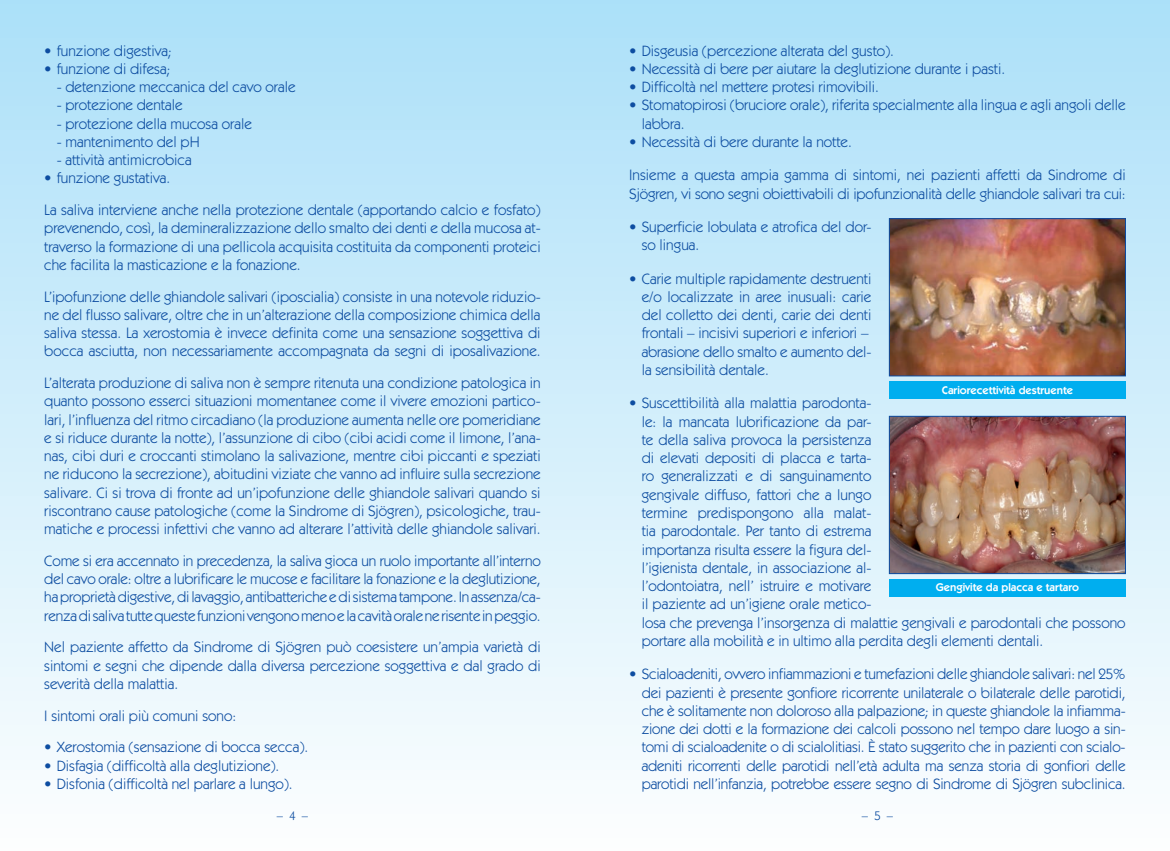
<style>
.page{position:relative;width:1170px;height:851px;background:#fff}
.page>*{position:absolute;margin:0;border:0;box-sizing:border-box;transform-origin:0 0}
.List_Paragraph{font:15px/18.2px "Itc Kabel";color:#0d4da1;text-align:justify}
.Paragrafo_elenco1{font:15px "Itc Kabel";color:#0d4da1}
.t1{font:12.5px "Itc Kabel";color:#0d4da1}
.t2{font:600 11.25px "Itc Kabel";color:#fff}
</style>
<div class="page">
<div style="left:0;top:0;width:1169px;height:850px;background:linear-gradient(to bottom,#abe0f9,#fcfefe)"></div>
<img style="left:891px;top:418px;width:232px;height:153px">
<div style="left:889px;top:416px;width:236px;height:157px;border:1px solid #0d4da1"></div>
<div style="left:889px;top:579px;width:236px;height:17px;background:#00aeef"></div>
<img style="left:891px;top:220px;width:232px;height:154px">
<div style="left:889px;top:218px;width:236px;height:158px;border:1px solid #0d4da1"></div>
<div style="left:889px;top:381px;width:236px;height:18px;background:#00aeef"></div>
<p class="Paragrafo_elenco1" style="left:44px;top:42px;width:129px">• funzione digestiva;</p>
<p class="Paragrafo_elenco1" style="left:44px;top:60px;width:128px">• funzione di difesa;</p>
<p class="Paragrafo_elenco1" style="left:57px;top:78px;width:240px">- detenzione meccanica del cavo orale</p>
<p class="Paragrafo_elenco1" style="left:57px;top:96px;width:127px">- protezione dentale</p>
<p class="Paragrafo_elenco1" style="left:57px;top:115px;width:196px">- protezione della mucosa orale</p>
<p class="Paragrafo_elenco1" style="left:57px;top:133px;width:144px">- mantenimento del pH</p>
<p class="Paragrafo_elenco1" style="left:57px;top:151px;width:136px">- attività antimicrobica</p>
<p class="Paragrafo_elenco1" style="left:44px;top:169px;width:127px">• funzione gustativa.</p>
<p class="List_Paragraph" style="left:44px;top:201px;width:498px">La saliva interviene anche nella protezione dentale (apportando calcio e fosfato) prevenendo, così, la demineralizzazione dello smalto dei denti e della mucosa at&shy;traverso la formazione di una pellicola acquisita costituita da componenti proteici che facilita la masticazione e la fonazione.</p>
<p class="List_Paragraph" style="left:44px;top:287px;width:498px">L’ipofunzione delle ghiandole salivari (iposcialia) consiste in una notevole riduzio&shy;ne del flusso salivare, oltre che in un’alterazione della composizione chimica della saliva stessa. La xerostomia è invece definita come una sensazione soggettiva di bocca asciutta, non necessariamente accompagnata da segni di iposalivazione.</p>
<p class="List_Paragraph" style="left:44px;top:374px;width:498px">L’alterata produzione di saliva non è sempre ritenuta una condizione patologica in quanto possono esserci situazioni momentanee come il vivere emozioni partico&shy;lari, l’influenza del ritmo circadiano (la produzione aumenta nelle ore pomeridiane e si riduce durante la notte), l’assunzione di cibo (cibi acidi come il limone, l’ana&shy;nas, cibi duri e croccanti stimolano la salivazione, mentre cibi piccanti e speziati ne riducono la secrezione), abitudini viziate che vanno ad influire sulla secrezione salivare. Ci si trova di fronte ad un’ipofunzione delle ghiandole salivari quando si riscontrano cause patologiche (come la Sindrome di Sjögren), psicologiche, trau&shy;matiche e processi infettivi che vanno ad alterare l’attività delle ghiandole salivari.</p>
<p class="List_Paragraph" style="left:44px;top:551px;width:498px">Come si era accennato in precedenza, la saliva gioca un ruolo importante all’interno del cavo orale: oltre a lubrificare le mucose e facilitare la fonazione e la deglutizione, ha proprietà digestive, di lavaggio, antibatteriche e di sistema tampone. In assenza/ca&shy;renza di saliva tutte queste funzioni vengono meno e la cavità orale ne risente in peggio.</p>
<p class="List_Paragraph" style="left:44px;top:638px;width:498px">Nel paziente affetto da Sindrome di Sjögren può coesistere un’ampia varietà di sintomi e segni che dipende dalla diversa percezione soggettiva e dal grado di severità della malattia.</p>
<p class="List_Paragraph" style="left:44px;top:706px;width:193px">I sintomi orali più comuni sono:</p>
<p class="List_Paragraph" style="left:44px;top:738px;width:265px">• Xerostomia (sensazione di bocca secca).</p>
<p class="List_Paragraph" style="left:44px;top:756px;width:236px">• Disfagia (difficoltà alla deglutizione).</p>
<p class="List_Paragraph" style="left:44px;top:774px;width:250px">• Disfonia (difficoltà nel parlare a lungo).</p>
<p class="List_Paragraph" style="left:629px;top:41px;width:266px">• Disgeusia (percezione alterata del gusto).</p>
<p class="List_Paragraph" style="left:629px;top:60px;width:377px">• Necessità di bere per aiutare la deglutizione durante i pasti.</p>
<p class="List_Paragraph" style="left:629px;top:78px;width:251px">• Difficoltà nel mettere protesi rimovibili.</p>
<p class="List_Paragraph" style="left:641px;top:96px;width:485px;text-indent:-12px">• Stomatopirosi (bruciore orale), riferita specialmente alla lingua e agli angoli delle labbra.</p>
<p class="List_Paragraph" style="left:629px;top:133px;width:224px">• Necessità di bere durante la notte.</p>
<p class="List_Paragraph" style="left:629px;top:166px;width:498px">Insieme a questa ampia gamma di sintomi, nei pazienti affetti da Sindrome di<br>Sjögren, vi sono segni obiettivabili di ipofunzionalità delle ghiandole salivari tra cui:</p>
<p class="List_Paragraph" style="left:641px;top:218px;width:231px;text-indent:-12px">• Superficie lobulata e atrofica del dor&shy;so lingua.</p>
<p class="List_Paragraph" style="left:641px;top:269px;width:231px;text-indent:-12px">• Carie multiple rapidamente destruenti e/o localizzate in aree inusuali: carie del colletto dei denti, carie dei denti frontali – incisivi superiori e inferiori –</p>
<p class="List_Paragraph" style="left:641px;top:342px;width:231px">abrasione dello smalto e aumento del-</p>
<p class="List_Paragraph" style="left:641px;top:360px;width:129px">la sensibilità dentale.</p>
<p class="List_Paragraph" style="left:641px;top:394px;width:231px;text-indent:-12px">• Suscettibilità alla malattia parodonta&shy;le: la mancata lubrificazione da par&shy;te della saliva provoca la persistenza di elevati depositi di placca e tarta&shy;ro generalizzati e di sanguinamento gengivale diffuso, fattori che a lungo termine predispongono alla malat&shy;tia parodontale. Per tanto di estrema importanza risulta essere la figura del-</p>
<p class="List_Paragraph" style="left:641px;top:558px;width:485px;text-align:left">l’igienista dentale, in associazione al-<br>l’odontoiatra, nell’ istruire e motivare<br>il paziente ad un’igiene orale metico-<br>losa che prevenga l’insorgenza di malattie gengivali e parodontali che possono portare alla mobilità e in ultimo alla perdita degli elementi dentali.</p>
<p class="List_Paragraph" style="left:641px;top:665px;width:485px;text-indent:-12px">• Scialoadeniti, ovvero infiammazioni e tumefazioni delle ghiandole salivari: nel 25% dei pazienti è presente gonfiore ricorrente unilaterale o bilaterale delle parotidi, che è solitamente non doloroso alla palpazione; in queste ghiandole la infiamma&shy;zione dei dotti e la formazione dei calcoli possono nel tempo dare luogo a sin&shy;tomi di scialoadenite o di scialolitiasi. È stato suggerito che in pazienti con scialo-</p>
<p class="List_Paragraph" style="left:641px;top:756px;width:485px">adeniti ricorrenti delle parotidi nell’età adulta ma senza storia di gonfiori delle parotidi nell’infanzia, potrebbe essere segno di Sindrome di Sjögren subclinica.</p>
<p class="t2" style="left:941px;top:383px;width:133px">Cariorecettività destruente</p>
<p class="t2" style="left:935px;top:581px;width:145px">Gengivite da placca e tartaro</p>
<p class="t1" style="left:277px;top:807px;width:33px">– 4 –</p>
<p class="t1" style="left:861px;top:807px;width:33px">– 5 –</p>
</div>
